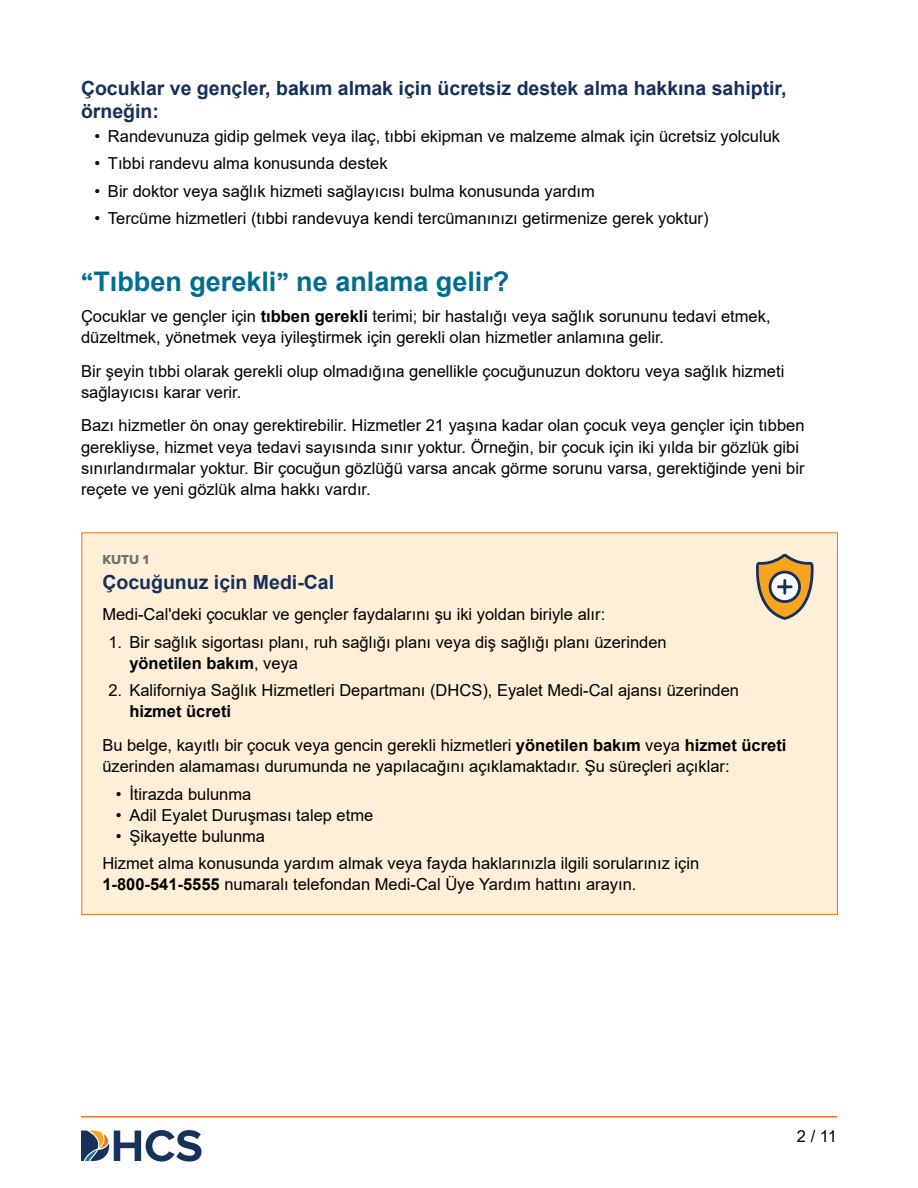
<style>
.page{position:relative;width:918px;height:1188px;background:#fff}
.page>*{position:absolute;margin:0;border:0;box-sizing:border-box;transform-origin:0 0}
.t1{font:700 27px "Arial";color:#006c90}
.t2{font:700 19.5px/22.5px "Arial";color:#173059}
.t3{font:700 19.5px "Arial";color:#17305a}
.t4{font:16.5px/21px "Arial";color:#000}
.t5{font:800 13.5px "Proxima Nova";color:#6e6e6e}
.s1{font-family:"Proxima Nova"}
.s2{font-weight:700}
</style>
<div class="page">
<hr style="left:81px;top:1116px;width:756px;height:2px;background:#ec7424">
<svg style="left:81px;top:1130px;width:121px;height:32px"></svg>
<div style="left:82px;top:533px;width:755px;height:381px;background:#ffeed8"></div>
<svg style="left:756px;top:554px;width:58px;height:66px"></svg>
<h3 class="t2" style="left:81px;top:77px;width:707px">Çocuklar ve gençler, bakım almak için ücretsiz destek alma hakkına sahiptir, örneğin:</h3>
<p class="t4" style="left:94px;top:126px;width:687px">• Randevunuza gidip gelmek veya ilaç, tıbbi ekipman ve malzeme almak için ücretsiz yolculuk</p>
<p class="t4" style="left:94px;top:153px;width:295px">• Tıbbi randevu alma konusunda destek</p>
<p class="t4" style="left:94px;top:180px;width:502px">• Bir doktor veya sağlık hizmeti sağlayıcısı bulma konusunda yardım</p>
<p class="t4" style="left:94px;top:208px;width:616px">• Tercüme hizmetleri (tıbbi randevuya kendi tercümanınızı getirmenize gerek yoktur)</p>
<h2 class="t1" style="left:81px;top:262px;width:430px"><span class="s1">“</span>Tıbben gerekli<span class="s1">”</span> ne anlama gelir?</h2>
<p class="t4" style="left:81px;top:305px;width:691px">Çocuklar ve gençler için <span class="s2">tıbben gerekli</span> terimi; bir hastalığı veya sağlık sorununu tedavi etmek, düzeltmek, yönetmek veya iyileştirmek için gerekli olan hizmetler anlamına gelir.</p>
<p class="t4" style="left:81px;top:360px;width:705px">Bir şeyin tıbbi olarak gerekli olup olmadığına genellikle çocuğunuzun doktoru veya sağlık hizmeti sağlayıcısı karar verir.</p>
<p class="t4" style="left:81px;top:415px;width:725px">Bazı hizmetler ön onay gerektirebilir. Hizmetler 21 yaşına kadar olan çocuk veya gençler için tıbben gerekliyse, hizmet veya tedavi sayısında sınır yoktur. Örneğin, bir çocuk için iki yılda bir gözlük gibi sınırlandırmalar yoktur. Bir çocuğun gözlüğü varsa ancak görme sorunu varsa, gerektiğinde yeni bir reçete ve yeni gözlük alma hakkı vardır.</p>
<p class="t5" style="left:102px;top:552px;width:48px">KUTU 1</p>
<h3 class="t3" style="left:102px;top:569px;width:233px">Çocuğunuz için Medi-Cal</h3>
<p class="t4" style="left:102px;top:604px;width:504px">Medi-Cal'deki çocuklar ve gençler faydalarını şu iki yoldan biriyle alır:</p>
<p class="t4" style="left:129px;top:631px;width:539px;text-indent:-21px">1. Bir sağlık sigortası planı, ruh sağlığı planı veya diş sağlığı planı üzerinden <span class="s2">yönetilen bakım</span>, veya</p>
<p class="t4" style="left:129px;top:680px;width:611px;text-indent:-21px">2. Kaliforniya Sağlık Hizmetleri Departmanı (DHCS), Eyalet Medi-Cal ajansı üzerinden <span class="s2">hizmet ücreti</span></p>
<p class="t4" style="left:102px;top:735px;width:686px">Bu belge, kayıtlı bir çocuk veya gencin gerekli hizmetleri <span class="s2">yönetilen bakım</span> veya <span class="s2">hizmet ücreti </span>üzerinden alamaması durumunda ne yapılacağını açıklamaktadır. Şu süreçleri açıklar:</p>
<p class="t4" style="left:116px;top:783px;width:137px">• İtirazda bulunma</p>
<p class="t4" style="left:116px;top:804px;width:259px">• Adil Eyalet Duruşması talep etme</p>
<p class="t4" style="left:116px;top:825px;width:151px">• Şikayette bulunma</p>
<p class="t4" style="left:102px;top:853px;width:598px">Hizmet alma konusunda yardım almak veya fayda haklarınızla ilgili sorularınız için<br><span class="s2">1-800-541-5555</span> numaralı telefondan Medi-Cal Üye Yardım hattını arayın.</p>
<p class="t4" style="left:797px;top:1126px;width:42px">2 / 11</p>
</div>
